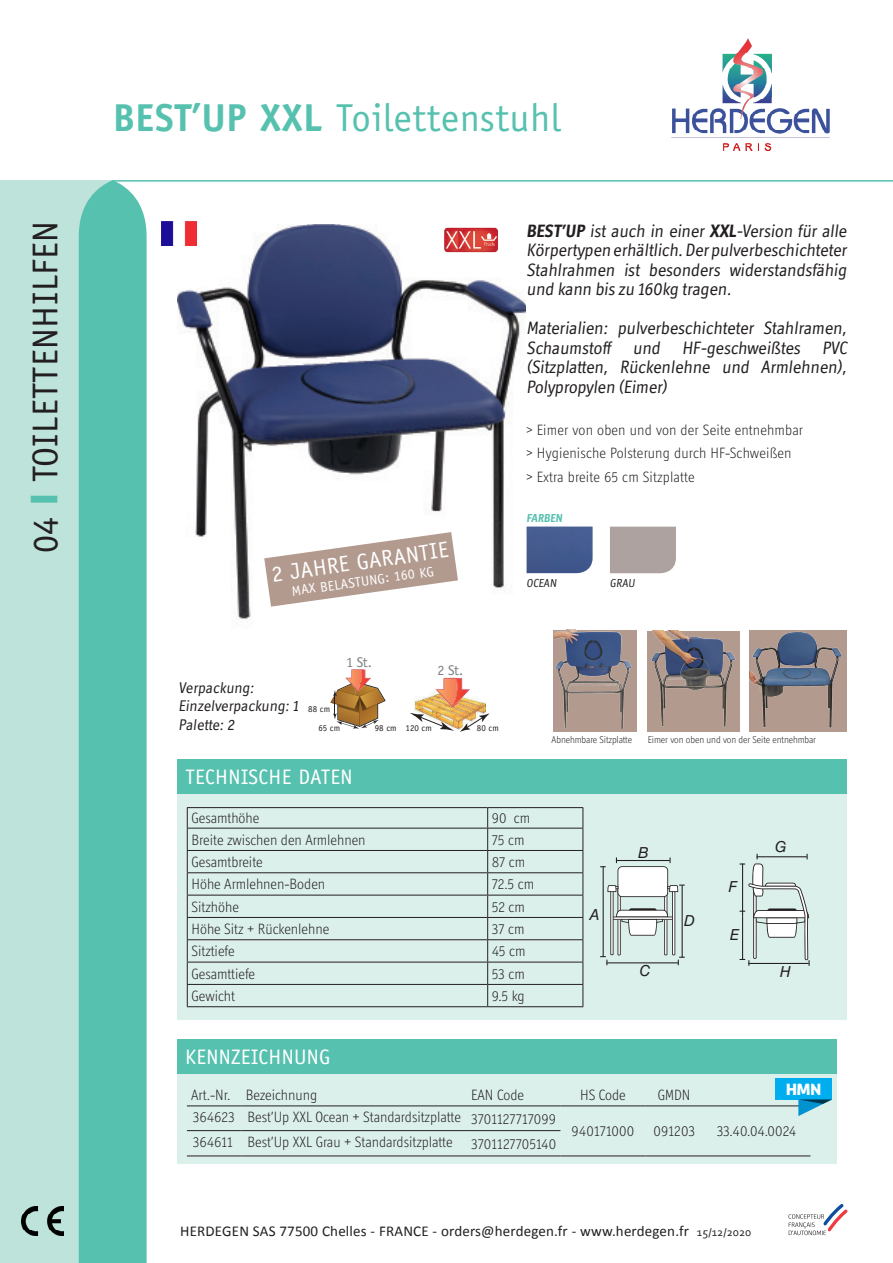
<style>
.page{position:relative;width:893px;height:1263px;background:#fff}
.page>*{position:absolute;margin:0;border:0;box-sizing:border-box;transform-origin:0 0}
.t1{font:39px "Officina Sans";letter-spacing:.015em;color:#57c1af}
.t2{font:36px "Officina Sans";letter-spacing:.015em;color:#231f20}
.t3{font:22.5px "Officina Sans Std";color:#fff}
.t4{font:21px "Officina Sans";letter-spacing:.015em;color:#fff}
.t5{font:18px/19.5px "Officina Display ITC Std";color:#231f20;text-align:justify}
.t6{font:800 17.55px "FS Joey";color:#fff}
.t7{font:15.6px "Officina Display ITC Std";color:#231f20}
.t8{font:italic 15.15px "Helvetica LT Std";color:#231f20}
.t9{font:300 15px "Officina Display ITC Std";color:#231f20}
.t10{font:15px "Calibri";letter-spacing:.01em;color:#231f20}
.TITRE_PETIT{font:14.1px "Officina Sans";color:#7e8083}
.t11{font:13.8px "Officina Sans Std";color:#fff}
.t12{font:11.7px "Officina Display ITC Std";color:#231f20}
.t13{font:700 11.7px "Officina Display ITC Std";color:#57c1af}
.légende_visuel{font:300 9.9px "Officina Display ITC Std";letter-spacing:-.01em;color:#231f20}
.TITRE_PETIT-2{font:9px "Officina Sans";color:#231f20}
.s1{font-family:"Helvetica Neue";font-weight:900;font-stretch:condensed;font-size:36.9px;color:#57c1af}
.s2{font-family:"Officina Sans Std";font-weight:700}
.s3{font-weight:700}
.s4{font-family:"Corbel";font-size:12px}
</style>
<div class="page">
<svg style="left:789px;top:1204px;width:59px;height:31px"></svg>
<hr style="left:113px;top:180px;width:780px;height:2px;background:#57c1af">
<div style="left:0;top:180px;width:113px;height:1083px;background:#bee3db"></div>
<div style="left:79px;top:180px;width:68px;height:1083px;background:#57c1af"></div>
<img style="left:671px;top:38px;width:158px;height:113px">
<img style="left:177px;top:224px;width:349px;height:395px">
<div style="left:553px;top:630px;width:84px;height:101px;background:#b29a8f"></div>
<img style="left:554px;top:630px;width:78px;height:99px">
<img style="left:648px;top:631px;width:92px;height:100px">
<img style="left:749px;top:630px;width:98px;height:101px">
<div style="left:177px;top:794px;width:670px;height:225px;background:#dcf0eb"></div>
<div style="left:177px;top:759px;width:670px;height:34px;background:#57c1af"></div>
<hr style="left:488px;top:807px;width:95px;height:1px;background:#231f20">
<hr style="left:488px;top:828px;width:95px;height:1px;background:#231f20">
<hr style="left:488px;top:850px;width:95px;height:1px;background:#231f20">
<hr style="left:488px;top:872px;width:95px;height:1px;background:#231f20">
<hr style="left:488px;top:895px;width:95px;height:1px;background:#231f20">
<hr style="left:488px;top:917px;width:95px;height:1px;background:#231f20">
<hr style="left:488px;top:939px;width:95px;height:1px;background:#231f20">
<hr style="left:488px;top:962px;width:95px;height:1px;background:#231f20">
<hr style="left:488px;top:984px;width:95px;height:1px;background:#231f20">
<svg style="left:583px;top:808px;width:1px;height:198px"></svg>
<hr style="left:488px;top:1006px;width:95px;height:1px;background:#231f20">
<hr style="left:187px;top:807px;width:301px;height:1px;background:#231f20">
<hr style="left:187px;top:828px;width:301px;height:1px;background:#231f20">
<hr style="left:187px;top:850px;width:301px;height:1px;background:#231f20">
<hr style="left:187px;top:872px;width:301px;height:1px;background:#231f20">
<hr style="left:187px;top:895px;width:301px;height:1px;background:#231f20">
<hr style="left:187px;top:917px;width:301px;height:1px;background:#231f20">
<hr style="left:187px;top:939px;width:301px;height:1px;background:#231f20">
<hr style="left:187px;top:962px;width:301px;height:1px;background:#231f20">
<hr style="left:187px;top:984px;width:301px;height:1px;background:#231f20">
<svg style="left:187px;top:808px;width:1px;height:198px"></svg>
<svg style="left:487px;top:808px;width:1px;height:198px"></svg>
<hr style="left:187px;top:1006px;width:301px;height:1px;background:#231f20">
<svg style="left:740px;top:854px;width:70px;height:112px"></svg>
<svg style="left:600px;top:857px;width:85px;height:108px"></svg>
<img style="left:434px;top:224px;width:65px;height:30px">
<img style="left:414px;top:692px;width:72px;height:38px">
<svg style="left:435px;top:677px;width:35px;height:30px"></svg>
<svg style="left:460px;top:713px;width:30px;height:19px"></svg>
<svg style="left:410px;top:713px;width:44px;height:18px"></svg>
<svg style="left:330px;top:669px;width:55px;height:59px"></svg>
<svg style="left:264px;top:532px;width:194px;height:75px"></svg>
<div style="left:177px;top:1039px;width:659px;height:125px;background:#dcf0eb"></div>
<div style="left:177px;top:1039px;width:659px;height:34px;background:#57c1af"></div>
<hr style="left:242px;top:1130px;width:225px;height:1px;background:#231f20">
<hr style="left:467px;top:1130px;width:93px;height:1px;background:#231f20">
<hr style="left:703px;top:1156px;width:107px;height:1px;background:#231f20">
<hr style="left:242px;top:1106px;width:225px;height:1px;background:#231f20">
<hr style="left:467px;top:1106px;width:93px;height:1px;background:#231f20">
<hr style="left:560px;top:1106px;width:85px;height:1px;background:#231f20">
<hr style="left:645px;top:1106px;width:58px;height:1px;background:#231f20">
<hr style="left:703px;top:1106px;width:107px;height:1px;background:#231f20">
<hr style="left:187px;top:1156px;width:55px;height:1px;background:#231f20">
<hr style="left:242px;top:1156px;width:225px;height:1px;background:#231f20">
<hr style="left:467px;top:1156px;width:93px;height:1px;background:#231f20">
<hr style="left:560px;top:1156px;width:85px;height:1px;background:#231f20">
<hr style="left:645px;top:1156px;width:58px;height:1px;background:#231f20">
<hr style="left:187px;top:1106px;width:55px;height:1px;background:#231f20">
<hr style="left:187px;top:1130px;width:55px;height:1px;background:#231f20">
<div style="left:527px;top:526px;width:66px;height:47px;background:#445a8f"></div>
<img style="left:161px;top:222px;width:36px;height:24px">
<div style="left:610px;top:527px;width:66px;height:46px;background:#ada29f"></div>
<div style="left:775px;top:1078px;width:57px;height:21px;background:#00aeef"></div>
<svg style="left:798px;top:1099px;width:34px;height:17px"></svg>
<p class="t2" style="left:24px;top:553px;width:334px;rotate:-90deg">04 <span class="s1">I</span> TOILETTENHILFEN</p>
<p class="t1" style="left:113px;top:95px;width:450px"><span class="s2">BEST’UP XXL</span> Toilettenstuhl</p>
<p class="t5" style="left:527px;top:221px;width:324px"><span class="s3">BEST’UP</span> ist auch in einer <span class="s3">XXL</span>-Version für alle Körpertypen erhältlich.Der pulverbeschichteter Stahlrahmen ist besonders widerstandsfähig und kann bis zu 160kg tragen.</p>
<p class="t5" style="left:527px;top:318px;width:324px">Materialien: pulverbeschichteter Stahlramen, Schaumstoff und HF-geschweißtes PVC (Sitzplatten, Rückenlehne und Armlehnen), Polypropylen (Eimer)</p>
<p class="t9" style="left:527px;top:421px;width:278px">&gt; Eimer von oben und von der Seite entnehmbar</p>
<p class="t9" style="left:527px;top:444px;width:266px">&gt; Hygienische Polsterung durch HF-Schweißen</p>
<p class="t9" style="left:527px;top:468px;width:170px">&gt; Extra breite 65 cm Sitzplatte</p>
<p class="t3" style="left:270px;top:561px;width:180px;rotate:-8deg">2 JAHRE GARANTIE</p>
<p class="t11" style="left:291px;top:583px;width:145px;rotate:-8deg">MAX BELASTUNG: 160 KG</p>
<p class="t7" style="left:179px;top:678px;width:79px">Verpackung:</p>
<p class="t7" style="left:179px;top:697px;width:124px">Einzelverpackung: 1</p>
<p class="t7" style="left:179px;top:716px;width:59px">Palette: 2</p>
<p class="TITRE_PETIT-2" style="left:308px;top:703px;width:23px">88 cm</p>
<p class="TITRE_PETIT" style="left:346px;top:654px;width:27px">1 St.</p>
<p class="TITRE_PETIT-2" style="left:318px;top:723px;width:23px">65 cm</p>
<p class="TITRE_PETIT-2" style="left:375px;top:723px;width:23px">98 cm</p>
<p class="TITRE_PETIT" style="left:437px;top:662px;width:27px">2 St.</p>
<p class="TITRE_PETIT-2" style="left:406px;top:722px;width:28px">120 cm</p>
<p class="TITRE_PETIT-2" style="left:477px;top:722px;width:23px">80 cm</p>
<p class="t13" style="left:527px;top:511px;width:39px">FARBEN</p>
<p class="t12" style="left:527px;top:576px;width:33px">OCEAN</p>
<p class="t12" style="left:610px;top:576px;width:28px">GRAU</p>
<p class="légende_visuel" style="left:552px;top:734px;width:82px">Abnehmbare Sitzplatte</p>
<p class="légende_visuel" style="left:648px;top:734px;width:170px">Eimer von oben und von der Seite entnehmbar</p>
<p class="t4" style="left:186px;top:764px;width:168px">TECHNISCHE DATEN</p>
<p class="t9" style="left:192px;top:809px;width:69px">Gesamthöhe</p>
<p class="t9" style="left:492px;top:809px;width:40px">90 cm</p>
<p class="t9" style="left:192px;top:831px;width:176px">Breite zwischen den Armlehnen</p>
<p class="t9" style="left:492px;top:831px;width:34px">75 cm</p>
<p class="t9" style="left:192px;top:853px;width:73px">Gesamtbreite</p>
<p class="t9" style="left:492px;top:853px;width:35px">87 cm</p>
<p class="t9" style="left:192px;top:875px;width:135px">Höhe Armlehnen-Boden</p>
<p class="t9" style="left:492px;top:875px;width:44px">72.5 cm</p>
<p class="t9" style="left:192px;top:898px;width:49px">Sitzhöhe</p>
<p class="t9" style="left:492px;top:898px;width:35px">52 cm</p>
<p class="t9" style="left:192px;top:920px;width:139px">Höhe Sitz + Rückenlehne</p>
<p class="t9" style="left:492px;top:920px;width:34px">37 cm</p>
<p class="t9" style="left:192px;top:942px;width:45px">Sitztiefe</p>
<p class="t9" style="left:492px;top:942px;width:35px">45 cm</p>
<p class="t9" style="left:192px;top:965px;width:65px">Gesamttiefe</p>
<p class="t9" style="left:492px;top:965px;width:34px">53 cm</p>
<p class="t9" style="left:192px;top:987px;width:45px">Gewicht</p>
<p class="t9" style="left:492px;top:987px;width:34px">9.5 kg</p>
<p class="t8" style="left:589px;top:906px;width:12px">A</p>
<p class="t8" style="left:638px;top:844px;width:12px">B</p>
<p class="t8" style="left:639px;top:962px;width:12px">C</p>
<p class="t8" style="left:684px;top:912px;width:12px">D</p>
<p class="t8" style="left:728px;top:878px;width:11px">F</p>
<p class="t8" style="left:730px;top:925px;width:11px">E</p>
<p class="t8" style="left:775px;top:838px;width:13px">G</p>
<p class="t8" style="left:780px;top:963px;width:12px">H</p>
<p class="t4" style="left:185px;top:1044px;width:147px">KENNZEICHNUNG</p>
<p class="t9" style="left:191px;top:1086px;width:41px">Art.-Nr.</p>
<p class="t9" style="left:246px;top:1086px;width:73px">Bezeichnung</p>
<p class="t9" style="left:471px;top:1086px;width:54px">EAN Code</p>
<p class="t9" style="left:580px;top:1086px;width:47px">HS Code</p>
<p class="t9" style="left:658px;top:1086px;width:34px">GMDN</p>
<p class="t9" style="left:193px;top:1109px;width:43px">364623</p>
<p class="t9" style="left:248px;top:1109px;width:215px">Best’Up XXL Ocean + Standardsitzplatte</p>
<p class="t9" style="left:471px;top:1110px;width:87px">3701127717099</p>
<p class="t9" style="left:572px;top:1122px;width:64px">940171000</p>
<p class="t9" style="left:653px;top:1122px;width:43px">091203</p>
<p class="t9" style="left:717px;top:1122px;width:81px">33.40.04.0024</p>
<p class="t9" style="left:193px;top:1133px;width:41px">364611</p>
<p class="t9" style="left:248px;top:1133px;width:207px">Best’Up XXL Grau + Standardsitzplatte</p>
<p class="t9" style="left:471px;top:1135px;width:87px">3701127705140</p>
<p class="t6" style="left:786px;top:1075px;width:37px">HMN</p>
<p class="t10" style="left:180px;top:1221px;width:572px">HERDEGEN SAS 77500 Chelles - FRANCE - orders@herdegen.fr - www.herdegen.fr <span class="s4">15/12/2020</span></p>
</div>
